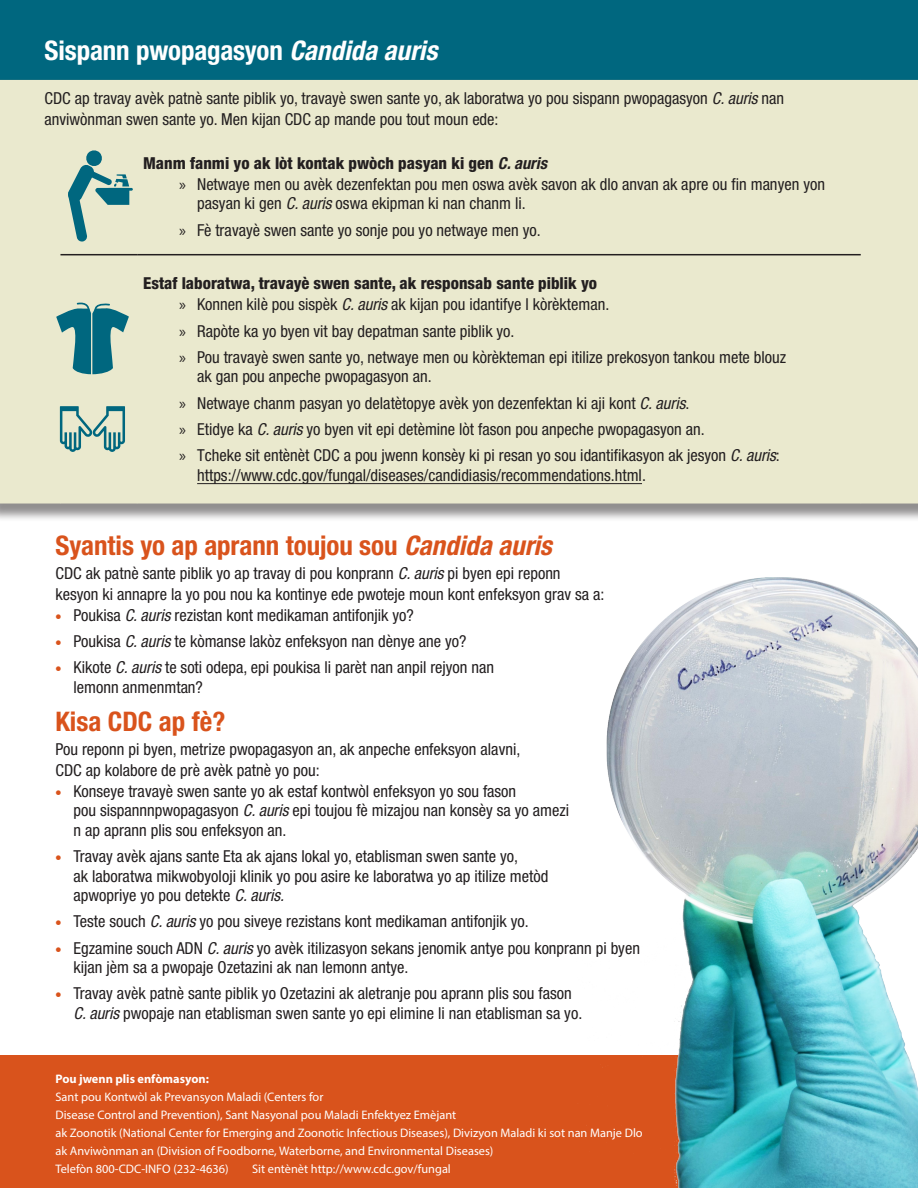
<style>
.page{position:relative;width:918px;height:1188px;background:#fff}
.page>*{position:absolute;margin:0;border:0;box-sizing:border-box;transform-origin:0 0}
.pullout{font:700 condensed 27px "Helvetica Neue LT Std";letter-spacing:-.005em;color:#d9531c}
.t1{font:700 condensed 27px "Helvetica Neue LT Std";letter-spacing:-.005em;color:#fff}
.L{font:condensed 16.5px/19.5px "Helvetica Neue LT Std";color:#231f20}
.t2{font:800 condensed 16.5px "Helvetica Neue LT Std";color:#231f20}
.L_copy{font:12.3px/18px "Myriad Pro";color:#fff}
.L_copy-2{font:700 12.3px "Myriad Pro";color:#fff}
.s1{font-style:italic}
.s2{font-weight:700;font-style:italic}
.s3{font-family:"Myriad Pro";font-stretch:normal}
.s4{font-family:"Myriad Pro";font-weight:900;font-stretch:normal;color:#d9531c}
</style>
<div class="page">
<div style="left:0;top:1055px;width:878px;height:133px;background:#d9531c"></div>
<img style="left:586px;top:577px;width:332px;height:611px">
<div style="left:0;top:0;width:918px;height:522px;background:#231f20;opacity:.5"></div>
<div style="left:0;top:0;width:918px;height:80px;background:#00677f"></div>
<div style="left:0;top:80px;width:918px;height:424px;background:#eae9ce"></div>
<hr style="left:60px;top:254px;width:77px;height:1px;background:#231f20">
<hr style="left:137px;top:254px;width:724px;height:1px;background:#231f20">
<hr style="left:197px;top:483px;width:445px;height:1px;background:#231f20">
<hr style="left:107px;top:188px;width:26px;height:3px;background:#00677f">
<svg style="left:67px;top:150px;width:62px;height:92px;background:#9fbfb4"></svg>
<svg style="left:60px;top:406px;width:65px;height:46px;background:#9dbeb4"></svg>
<svg style="left:56px;top:302px;width:73px;height:72px;background:#69a1a2"></svg>
<h2 class="t1" style="left:45px;top:34px;width:394px">Sispann pwopagasyon <span class="s1">Candida auris</span></h2>
<p class="L" style="left:45px;top:88px;width:741px;line-height:21px">CDC ap travay avèk patnè sante piblik yo, travayè swen sante yo, ak laboratwa yo pou sispann pwopagasyon <span class="s1">C. auris</span> nan anviwònman swen sante yo. Men kijan CDC ap mande pou tout moun ede:</p>
<p class="t2" style="left:143px;top:153px;width:405px">Manm fanmi yo ak lòt kontak pwòch pasyan ki gen <span class="s2">C. auris</span></p>
<p class="L" style="left:197px;top:174px;width:629px;text-indent:-18px"><span class="s3">»</span> Netwaye men ou avèk dezenfektan pou men oswa avèk savon ak dlo anvan ak apre ou fin manyen yon pasyan ki gen <span class="s1">C. auris</span> oswa ekipman ki nan chanm li.</p>
<p class="L" style="left:179px;top:220px;width:363px"><span class="s3">»</span> Fè travayè swen sante yo sonje pou yo netwaye men yo.</p>
<p class="t2" style="left:143px;top:273px;width:455px">Estaf laboratwa, travayè swen sante, ak responsab sante piblik yo</p>
<p class="L" style="left:179px;top:295px;width:432px"><span class="s3">»</span> Konnen kilè pou sispèk <span class="s1">C. auris</span> ak kijan pou idantifye l kòrèkteman.</p>
<p class="L" style="left:179px;top:321px;width:337px"><span class="s3">»</span> Rapòte ka yo byen vit bay depatman sante piblik yo.</p>
<p class="L" style="left:197px;top:347px;width:591px;text-indent:-18px"><span class="s3">»</span> Pou travayè swen sante yo, netwaye men ou kòrèkteman epi itilize prekosyon tankou mete blouz ak gan pou anpeche pwopagasyon an.</p>
<p class="L" style="left:179px;top:393px;width:512px"><span class="s3">»</span> Netwaye chanm pasyan yo delatètopye avèk yon dezenfektan ki aji kont <span class="s1">C. auris</span>.</p>
<p class="L" style="left:179px;top:419px;width:527px"><span class="s3">»</span> Etidye ka <span class="s1">C. auris</span> yo byen vit epi detèmine lòt fason pou anpeche pwopagasyon an.</p>
<p class="L" style="left:197px;top:445px;width:584px;text-indent:-18px"><span class="s3">»</span> Tcheke sit entènèt CDC a pou jwenn konsèy ki pi resan yo sou idantifikasyon ak jesyon <span class="s1">C. auris</span>: https://www.cdc.gov/fungal/diseases/candidiasis/recommendations.html.</p>
<p class="pullout" style="left:55px;top:529px;width:498px">Syantis yo ap aprann toujou sou <span class="s1">Candida auris</span></p>
<p class="L" style="left:55px;top:562px;width:550px;line-height:21px">CDC ak patnè sante piblik yo ap travay di pou konprann <span class="s1">C. auris</span> pi byen epi reponn kesyon ki annapre la yo pou nou ka kontinye ede pwoteje moun kont enfeksyon grav sa a:</p>
<p class="L" style="left:55px;top:605px;width:360px"><span class="s4">•</span> Poukisa <span class="s1">C. auris</span> rezistan kont medikaman antifonjik yo?</p>
<p class="L" style="left:55px;top:631px;width:413px"><span class="s4">•</span> Poukisa <span class="s1">C. auris</span> te kòmanse lakòz enfeksyon nan dènye ane yo?</p>
<p class="L" style="left:73px;top:657px;width:422px;text-indent:-18px"><span class="s4">•</span> Kikote <span class="s1">C. auris</span> te soti odepa, epi poukisa li parèt nan anpil rejyon nan lemonn anmenmtan?</p>
<p class="pullout" style="left:55px;top:705px;width:171px">Kisa CDC ap fè?</p>
<p class="L" style="left:55px;top:738px;width:466px;line-height:21px">Pou reponn pi byen, metrize pwopagasyon an, ak anpeche enfeksyon alavni,<br>CDC ap kolabore de prè avèk patnè yo pou:</p>
<p class="L" style="left:73px;top:781px;width:497px;text-indent:-18px"><span class="s4">•</span> Konseye travayè swen sante yo ak estaf kontwòl enfeksyon yo sou fason<br>pou sispannnpwopagasyon <span class="s1">C. auris</span> epi toujou fè mizajou nan konsèy sa yo amezi n ap aprann plis sou enfeksyon an.</p>
<p class="L" style="left:73px;top:846px;width:476px;text-indent:-18px"><span class="s4">•</span> Travay avèk ajans sante Eta ak ajans lokal yo, etablisman swen sante yo,<br>ak laboratwa mikwobyoloji klinik yo pou asire ke laboratwa yo ap itilize metòd apwopriye yo pou detekte <span class="s1">C. auris.</span></p>
<p class="L" style="left:55px;top:912px;width:475px"><span class="s4">•</span> Teste souch <span class="s1">C. auris</span> yo pou siveye rezistans kont medikaman antifonjik yo.</p>
<p class="L" style="left:73px;top:938px;width:568px;text-indent:-18px"><span class="s4">•</span> Egzamine souch ADN <span class="s1">C. auris</span> yo avèk itilizasyon sekans jenomik antye pou konprann pi byen kijan jèm sa a pwopaje Ozetazini ak nan lemonn antye.</p>
<p class="L" style="left:73px;top:984px;width:510px;text-indent:-18px"><span class="s4">•</span> Travay avèk patnè sante piblik yo Ozetazini ak aletranje pou aprann plis sou fason<br><span class="s1">C. auris</span> pwopaje nan etablisman swen sante yo epi elimine li nan etablisman sa yo.</p>
<p class="L_copy-2" style="left:55px;top:1071px;width:155px">Pou jwenn plis enfòmasyon:</p>
<p class="L_copy" style="left:55px;top:1087px;width:589px">Sant pou Kontwòl ak Prevansyon Maladi (Centers for<br>Disease Control and Prevention), Sant Nasyonal pou Maladi Enfektyez Emèjant<br>ak Zoonotik (National Center for Emerging and Zoonotic Infectious Diseases), Divizyon Maladi ki sot nan Manje Dlo ak Anviwònman an (Division of Foodborne, Waterborne, and Environmental Diseases)</p>
<p class="L_copy" style="left:55px;top:1159px;width:175px">Telefòn 800-CDC-INFO (232-4636)</p>
<p class="L_copy" style="left:252px;top:1159px;width:200px">Sit entènèt http://www.cdc.gov/fungal</p>
</div>
